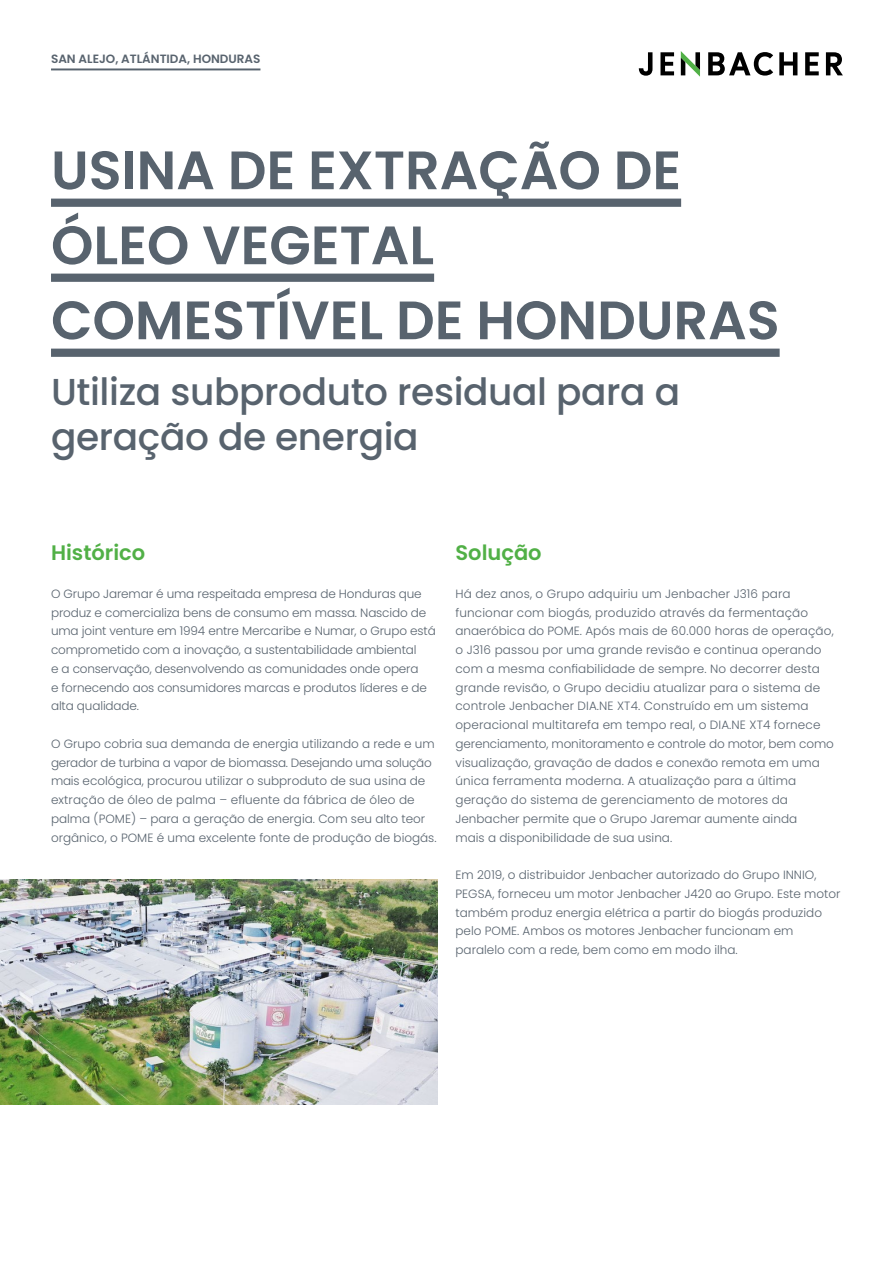
<style>
.page{position:relative;width:893px;height:1263px;background:#fff}
.page>*{position:absolute;margin:0;border:0;box-sizing:border-box;transform-origin:0 0}
.t1{font:600 54px/75px "Poppins";color:#58636e}
.t2{font:500 37.5px/45px "Poppins";letter-spacing:-.01em;color:#58636e}
.t3{font:600 21px "Poppins";color:#51b046}
.t4{font:300 12px/18.8px "Poppins";color:#58636e}
.t5{font:600 12px "Poppins";color:#58636e}
</style>
<div class="page">
<hr style="left:51px;top:68px;width:209px;height:2px;background:#58636e">
<div style="left:51px;top:199px;width:630px;height:8px;background:#58636e"></div>
<div style="left:51px;top:274px;width:383px;height:8px;background:#58636e"></div>
<div style="left:51px;top:349px;width:729px;height:8px;background:#58636e"></div>
<svg style="left:708px;top:52px;width:65px;height:24px"></svg>
<svg style="left:779px;top:52px;width:18px;height:23px"></svg>
<svg style="left:805px;top:52px;width:14px;height:23px"></svg>
<svg style="left:826px;top:52px;width:17px;height:23px"></svg>
<svg style="left:660px;top:52px;width:14px;height:23px"></svg>
<svg style="left:639px;top:52px;width:13px;height:24px"></svg>
<svg style="left:681px;top:51px;width:19px;height:26px"></svg>
<img style="left:0;top:879px;width:437px;height:225px">
<p class="t5" style="left:51px;top:52px;width:211px">SAN ALEJO, ATLÁNTIDA, HONDURAS</p>
<h1 class="t1" style="left:51px;top:133px;width:730px">USINA DE EXTRAÇÃO DE<br>ÓLEO VEGETAL<br>COMESTÍVEL DE HONDURAS</h1>
<h2 class="t2" style="left:51px;top:370px;width:631px">Utiliza subproduto residual para a geração de energia</h2>
<h3 class="t3" style="left:51px;top:541px;width:96px">Histórico</h3>
<p class="t4" style="left:51px;top:584px;width:386px">O Grupo Jaremar é uma respeitada empresa de Honduras que produz e comercializa bens de consumo em massa. Nascido de uma joint venture em 1994 entre Mercaribe e Numar, o Grupo está comprometido com a inovação, a sustentabilidade ambiental<br>e a conservação, desenvolvendo as comunidades onde opera<br>e fornecendo aos consumidores marcas e produtos líderes e de alta qualidade.</p>
<p class="t4" style="left:51px;top:734px;width:387px">O Grupo cobria sua demanda de energia utilizando a rede e um gerador de turbina a vapor de biomassa. Desejando uma solução mais ecológica, procurou utilizar o subproduto de sua usina de extração de óleo de palma – efluente da fábrica de óleo de palma (POME) – para a geração de energia. Com seu alto teor orgânico, o POME é uma excelente fonte de produção de biogás.</p>
<h3 class="t3" style="left:455px;top:541px;width:88px">Solução</h3>
<p class="t4" style="left:455px;top:584px;width:380px">Há dez anos, o Grupo adquiriu um Jenbacher J316 para funcionar com biogás, produzido através da fermentação anaeróbica do POME. Após mais de 60.000 horas de operação, o J316 passou por uma grande revisão e continua operando com a mesma confiabilidade de sempre. No decorrer desta grande revisão, o Grupo decidiu atualizar para o sistema de controle Jenbacher DIA.NE XT4. Construído em um sistema operacional multitarefa em tempo real, o DIA.NE XT4 fornece gerenciamento, monitoramento e controle do motor, bem como visualização, gravação de dados e conexão remota em uma única ferramenta moderna. A atualização para a última geração do sistema de gerenciamento de motores da Jenbacher permite que o Grupo Jaremar aumente ainda<br>mais a disponibilidade de sua usina.</p>
<p class="t4" style="left:455px;top:865px;width:387px">Em 2019, o distribuidor Jenbacher autorizado do Grupo INNIO, PEGSA, forneceu um motor Jenbacher J420 ao Grupo. Este motor também produz energia elétrica a partir do biogás produzido pelo POME. Ambos os motores Jenbacher funcionam em paralelo com a rede, bem como em modo ilha.</p>
</div>
